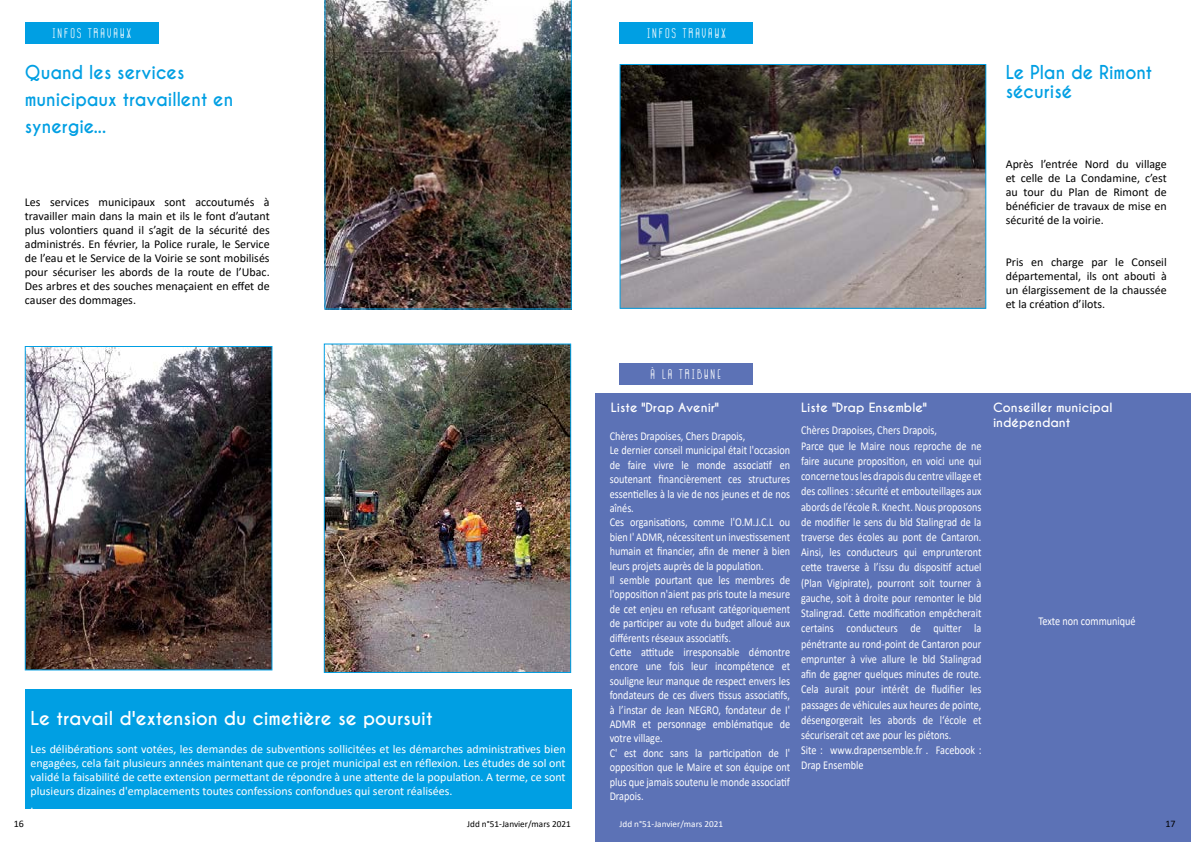
<style>
.page{position:relative;width:1191px;height:842px;background:#fff}
.page>*{position:absolute;margin:0;border:0;box-sizing:border-box;transform-origin:0 0}
.t1{font:700 18px/27px "Caviar Dreams";color:#009fe3;scale:.95 1}
.t2{font:700 18px "Caviar Dreams";color:#fff}
.t3{font:14px "GOGOIA Deco";letter-spacing:.1em;color:#fff}
.t4{font:12px/14.4px "Calibri";color:#fff;scale:.85 1}
.t5{font:12px/14px "Calibri";color:#000;text-align:justify}
.t6{font:12px/14px "Calibri";color:#fff}
.t7{font:700 12px/14.4px "Caviar Dreams";color:#fff}
.t8{font:10px "Calibri";color:#000}
.t9{font:9.2px "Calibri";color:#000}
.t10{font:9.2px "Calibri";color:#fff}
</style>
<div class="page">
<div style="left:595px;top:393px;width:596px;height:449px;background:#5c72b6"></div>
<div style="left:25px;top:23px;width:133px;height:21px;background:#009fe3"></div>
<div style="left:619px;top:23px;width:134px;height:21px;background:#009fe3"></div>
<div style="left:619px;top:363px;width:133px;height:21px;background:#5c72b6"></div>
<div style="left:25px;top:689px;width:546px;height:119px;background:#009fe3"></div>
<img style="left:27px;top:348px;width:243px;height:320px">
<div style="left:25px;top:346px;width:247px;height:324px;border:1px solid #009fe3"></div>
<img style="left:326px;top:345px;width:243px;height:326px">
<div style="left:324px;top:343px;width:247px;height:330px;border:1px solid #009fe3"></div>
<img style="left:324px;top:0;width:248px;height:309px">
<img style="left:621px;top:66px;width:363px;height:241px">
<div style="left:619px;top:64px;width:367px;height:245px;border:1px solid #009fe3"></div>
<p class="t3" style="left:52px;top:26px;width:81px">INFOS TRAVAUX</p>
<p class="t3" style="left:647px;top:26px;width:81px">INFOS TRAVAUX</p>
<h1 class="t1" style="left:25px;top:59px;width:221px">Quand les services municipaux travaillent en synergie...</h1>
<h1 class="t1" style="left:1005px;top:63px;width:156px;line-height:19px">Le Plan de Rimont sécurisé</h1>
<p class="t5" style="left:25px;top:195px;width:246px">Les services municipaux sont accoutumés à travailler main dans la main et ils le font d’autant plus volontiers quand il s’agit de la sécurité des administrés. En février, la Police rurale, le Service de l’eau et le Service de la Voirie se sont mobilisés pour sécuriser les abords de la route de l’Ubac.<br>Des arbres et des souches menaçaient en effet de causer des dommages.</p>
<h1 class="t2" style="left:31px;top:708px;width:403px">Le travail d'extension du cimetière se poursuit</h1>
<p class="t6" style="left:31px;top:741px;width:536px">Les délibérations sont votées, les demandes de subventions sollicitées et les démarches administratives bien engagées, cela fait plusieurs années maintenant que ce projet municipal est en réflexion. Les études de sol ont validé la faisabilité de cette extension permettant de répondre à une attente de la population. A terme, ce sont plusieurs dizaines d'emplacements toutes confessions confondues qui seront réalisées.<br>.</p>
<p class="t5" style="left:1005px;top:157px;width:163px">Après l’entrée Nord du village et celle de La Condamine, c’est au tour du Plan de Rimont de bénéficier de travaux de mise en sécurité de la voirie.</p>
<p class="t5" style="left:1005px;top:255px;width:163px">Pris en charge par le Conseil départemental, ils ont abouti à un élargissement de la chaussée et la création d’ilots.</p>
<p class="t3" style="left:650px;top:367px;width:72px">À LA TRIBUNE</p>
<p class="t7" style="left:610px;top:401px;width:109px">Liste "Drap Avenir"</p>
<p class="t7" style="left:801px;top:401px;width:127px">Liste "Drap Ensemble"</p>
<p class="t4" style="left:609px;top:428px;width:214px">Chères Drapoises, Chers Drapois,<br>Le dernier conseil municipal était l'occasion de faire vivre le monde associatif en soutenant financièrement ces structures essentielles à la vie de nos jeunes et de nos aînés.<br>Ces organisations, comme l'O.M.J.C.L ou bien I' ADMR, nécessitent un investissement humain et financier, afin de mener à bien leurs projets auprès de la population.<br>Il semble pourtant que les membres de l'opposition n'aient pas pris toute la mesure de cet enjeu en refusant catégoriquement de participer au vote du budget alloué aux différents réseaux associatifs.<br>Cette attitude irresponsable démontre encore une fois leur incompétence et souligne leur manque de respect envers les fondateurs de ces divers tissus associatifs, à l’instar de Jean NEGRO, fondateur de I' ADMR et personnage emblématique de votre village.<br>C' est donc sans la participation de l' opposition que le Maire et son équipe ont plus que jamais soutenu le monde associatif Drapois.</p>
<p class="t4" style="left:801px;top:422px;width:214px;line-height:15.2px">Chères Drapoises, Chers Drapois,<br>Parce que le Maire nous reproche de ne faire aucune proposition, en voici une qui concerne tous les drapois du centre village et des collines : sécurité et embouteillages aux abords de l’école R. Knecht. Nous proposons de modifier le sens du bld Stalingrad de la traverse des écoles au pont de Cantaron.<br>Ainsi, les conducteurs qui emprunteront cette traverse à l’issu du dispositif actuel (Plan Vigipirate), pourront soit tourner à gauche, soit à droite pour remonter le bld Stalingrad. Cette modification empêcherait certains conducteurs de quitter la pénétrante au rond-point de Cantaron pour emprunter à vive allure le bld Stalingrad afin de gagner quelques minutes de route.<br>Cela aurait pour intérêt de fludifier les passages de véhicules aux heures de pointe, désengorgerait les abords de l‘école et sécuriserait cet axe pour les piétons.<br>Site : www.drapensemble.fr . Facebook :<br>Drap Ensemble</p>
<p class="t7" style="left:993px;top:401px;width:121px">Conseiller municipal indépendant</p>
<p class="t4" style="left:1038px;top:614px;width:116px">Texte non communiqué</p>
<p class="t9" style="left:467px;top:818px;width:105px">Jdd n°51-Janvier/mars 2021</p>
<p class="t10" style="left:619px;top:817px;width:105px">Jdd n°51-Janvier/mars 2021</p>
<p class="t8" style="left:14px;top:817px;width:12px">16</p>
<p class="t8" style="left:1165px;top:816px;width:12px">17</p>
</div>
